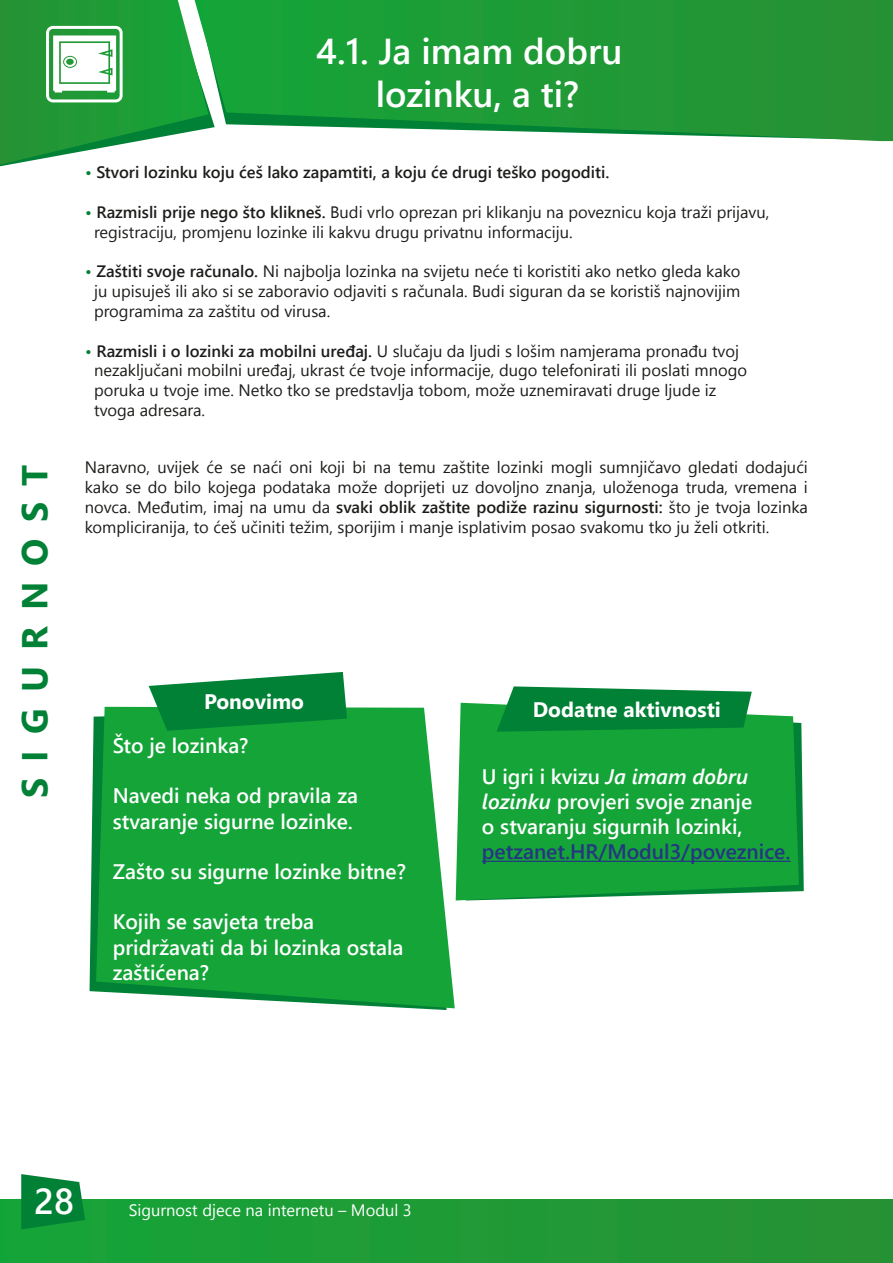
<style>
.page{position:relative;width:893px;height:1263px;background:#fff}
.page>*{position:absolute;margin:0;border:0;box-sizing:border-box;transform-origin:0 0}
.t1{font:600 36px/43.2px "Segoe UI";color:#fff;text-align:center}
.t2{font:700 36px "Segoe UI";letter-spacing:.45em;color:#008136}
.t3{font:600 21px/25.2px "Segoe UI";color:#fff}
.t4{font:600 21px "Segoe UI";color:#263582}
.t5{font:700 21px "Segoe UI";color:#fff}
.t6{font:16.5px/19.8px "Segoe UI";color:#1c1c1a;text-align:justify}
.t7{font:600 16.5px "Segoe UI";color:#1c1c1a}
.t8{font:16.5px "Segoe UI";color:#fff}
.s1{color:#008136}
.s2{font-weight:600;color:#008136}
.s3{font-weight:600}
.s4{font-style:italic}
</style>
<div class="page">
<svg style="left:215px;top:0;width:678px;height:141px;background:#2c9f42"></svg>
<div style="left:0;top:1199px;width:893px;height:64px;background:#1f9a36"></div>
<svg style="left:21px;top:1174px;width:64px;height:55px"></svg>
<svg style="left:0;top:0;width:215px;height:167px"></svg>
<svg style="left:456px;top:703px;width:343px;height:197px;background:#1ca63f"></svg>
<svg style="left:497px;top:686px;width:255px;height:46px;background:#188e47"></svg>
<svg style="left:90px;top:716px;width:357px;height:294px"></svg>
<svg style="left:96px;top:707px;width:359px;height:301px;background:#24a946"></svg>
<svg style="left:149px;top:672px;width:198px;height:59px;background:#239550"></svg>
<hr style="left:482px;top:861px;width:308px;height:1px;background:#263582">
<h1 class="t2" style="left:6px;top:798px;width:335px;rotate:-90deg">SIGURNOST</h1>
<h1 class="t1" style="left:316px;top:29px;width:308px">4.1. Ja imam dobru lozinku, a ti?</h1>
<p class="t7" style="left:85px;top:159px;width:526px"><span class="s1">•</span> Stvori lozinku koju ćeš lako zapamtiti, a koju će drugi teško pogoditi.</p>
<p class="t6" style="left:94px;top:202px;width:677px;text-indent:-9px"><span class="s2">•</span> <span class="s3">Razmisli prije nego što klikneš.</span> Budi vrlo oprezan pri klikanju na poveznicu koja traži prijavu, registraciju, promjenu lozinke ili kakvu drugu privatnu informaciju.</p>
<p class="t6" style="left:94px;top:261px;width:648px;text-indent:-9px"><span class="s2">•</span> <span class="s3">Zaštiti svoje računalo.</span> Ni najbolja lozinka na svijetu neće ti koristiti ako netko gleda kako ju upisuješ ili ako si se zaboravio odjaviti s računala. Budi siguran da se koristiš najnovijim programima za zaštitu od virusa.</p>
<p class="t6" style="left:94px;top:340px;width:654px;text-align:left;text-indent:-9px"><span class="s2">•</span> <span class="s3">Razmisli i o lozinki za mobilni uređaj.</span> U slučaju da ljudi s lošim namjerama pronađu tvoj nezaključani mobilni uređaj, ukrast će tvoje informacije, dugo telefonirati ili poslati mnogo poruka u tvoje ime. Netko tko se predstavlja tobom, može uznemiravati druge ljude iz tvoga adresara.</p>
<p class="t6" style="left:85px;top:457px;width:725px">Naravno, uvijek će se naći oni koji bi na temu zaštite lozinki mogli sumnjičavo gledati dodajući kako se do bilo kojega podataka može doprijeti uz dovoljno znanja, uloženoga truda, vremena i novca. Međutim, imaj na umu da <span class="s3">svaki oblik zaštite podiže razinu sigurnosti:</span> što je tvoja lozinka kompliciranija, to ćeš učiniti težim, sporijim i manje isplativim posao svakomu tko ju želi otkriti.</p>
<p class="t5" style="left:204px;top:684px;width:102px">Ponovimo</p>
<p class="t3" style="left:113px;top:733px;width:137px">Što je lozinka?</p>
<p class="t3" style="left:113px;top:783px;width:247px">Navedi neka od pravila za stvaranje sigurne lozinke.</p>
<p class="t3" style="left:113px;top:859px;width:295px">Zašto su sigurne lozinke bitne?</p>
<p class="t3" style="left:113px;top:909px;width:292px">Kojih se savjeta treba pridržavati da bi lozinka ostala zaštićena?</p>
<p class="t5" style="left:533px;top:693px;width:189px">Dodatne aktivnosti</p>
<p class="t3" style="left:482px;top:763px;width:272px">U igri i kvizu <span class="s4">Ja imam dobru lozinku</span> provjeri svoje znanje o stvaranju sigurnih lozinki,</p>
<p class="t4" style="left:482px;top:835px;width:310px">petzanet.HR/Modul3/poveznice.</p>
<h1 class="t1" style="left:34px;top:1179px;width:41px">28</h1>
<p class="t8" style="left:129px;top:1197px;width:285px">Sigurnost djece na internetu – Modul 3</p>
</div>
